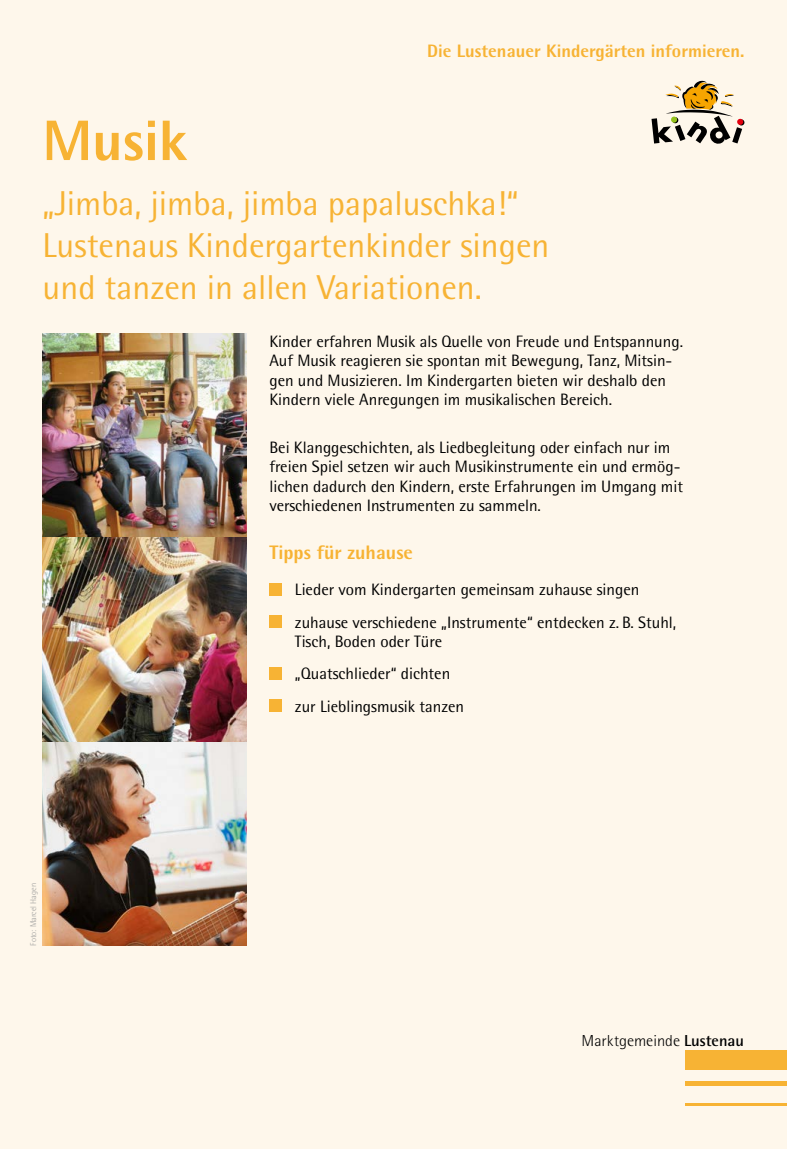
<style>
.page{position:relative;width:787px;height:1149px;background:#fff}
.page>*{position:absolute;margin:0;border:0;box-sizing:border-box;transform-origin:0 0}
.t1{font:800 57px "Rotis Semi Sans";color:#f7b334}
.t2{font:34.5px/42px "Rotis Semi Sans";color:#f7b334}
.t3{font:800 19.5px "Rotis Semi Sans";color:#f7b334}
.t4{font:800 18px "Rotis Semi Sans";color:#f7b334}
.t5{font:16.5px/19.5px "Rotis Semi Sans";color:#000}
.t6{font:300 15.9px "Rotis Semi Sans";color:#000;scale:1.06 1}
.t7{font:300 8.4px "Rotis Semi Sans";color:#9d9d9c}
.s1{font-weight:700}
</style>
<div class="page">
<div style="left:0;top:0;width:787px;height:1148px;background:#fef7eb"></div>
<div style="left:685px;top:1050px;width:102px;height:19px;background:#f7b334"></div>
<div style="left:685px;top:1081px;width:102px;height:5px;background:#f7b334"></div>
<hr style="left:685px;top:1102px;width:102px;height:2px;background:#f7b334">
<img style="left:43px;top:334px;width:203px;height:611px">
<svg style="left:651px;top:81px;width:93px;height:63px"></svg>
<div style="left:269px;top:583px;width:12px;height:12px;background:#f7b334"></div>
<div style="left:269px;top:615px;width:12px;height:12px;background:#f7b334"></div>
<div style="left:269px;top:667px;width:12px;height:12px;background:#f7b334"></div>
<div style="left:269px;top:699px;width:12px;height:12px;background:#f7b334"></div>
<p class="t4" style="left:427px;top:39px;width:319px">Die Lustenauer Kindergärten informieren.</p>
<p class="t1" style="left:43px;top:104px;width:146px">Musik</p>
<p class="t2" style="left:43px;top:182px;width:508px">„Jimba, jimba, jimba papaluschka!“<br>Lustenaus Kindergartenkinder singen</p>
<p class="t2" style="left:43px;top:266px;width:441px">und tanzen in allen Variationen.</p>
<p class="t7" style="left:28px;top:945px;width:64px;rotate:-90deg">Foto: Marcel Hagen</p>
<p class="t5" style="left:269px;top:331px;width:415px">Kinder erfahren Musik als Quelle von Freude und Entspannung.<br>Auf Musik reagieren sie spontan mit Bewegung, Tanz, Mitsin&shy;gen und Musizieren. Im Kindergarten bieten wir deshalb den Kindern viele Anregungen im musikalischen Bereich.</p>
<p class="t5" style="left:269px;top:437px;width:415px">Bei Klanggeschichten, als Liedbegleitung oder einfach nur im freien Spiel setzen wir auch Musikinstrumente ein und ermög&shy;lichen dadurch den Kindern, erste Erfahrungen im Umgang mit verschiedenen Instrumenten zu sammeln.</p>
<p class="t3" style="left:269px;top:539px;width:145px">Tipps für zuhause</p>
<p class="t5" style="left:295px;top:579px;width:346px">Lieder vom Kindergarten gemeinsam zuhause singen</p>
<p class="t5" style="left:295px;top:612px;width:383px">zuhause verschiedene „Instrumente“ entdecken z. B. Stuhl,<br>Tisch, Boden oder Türe</p>
<p class="t5" style="left:295px;top:663px;width:157px">„Quatschlieder“ dichten</p>
<p class="t5" style="left:295px;top:696px;width:171px">zur Lieblingsmusik tanzen</p>
<p class="t6" style="left:581px;top:1030px;width:154px">Marktgemeinde <span class="s1">Lustenau</span></p>
</div>
